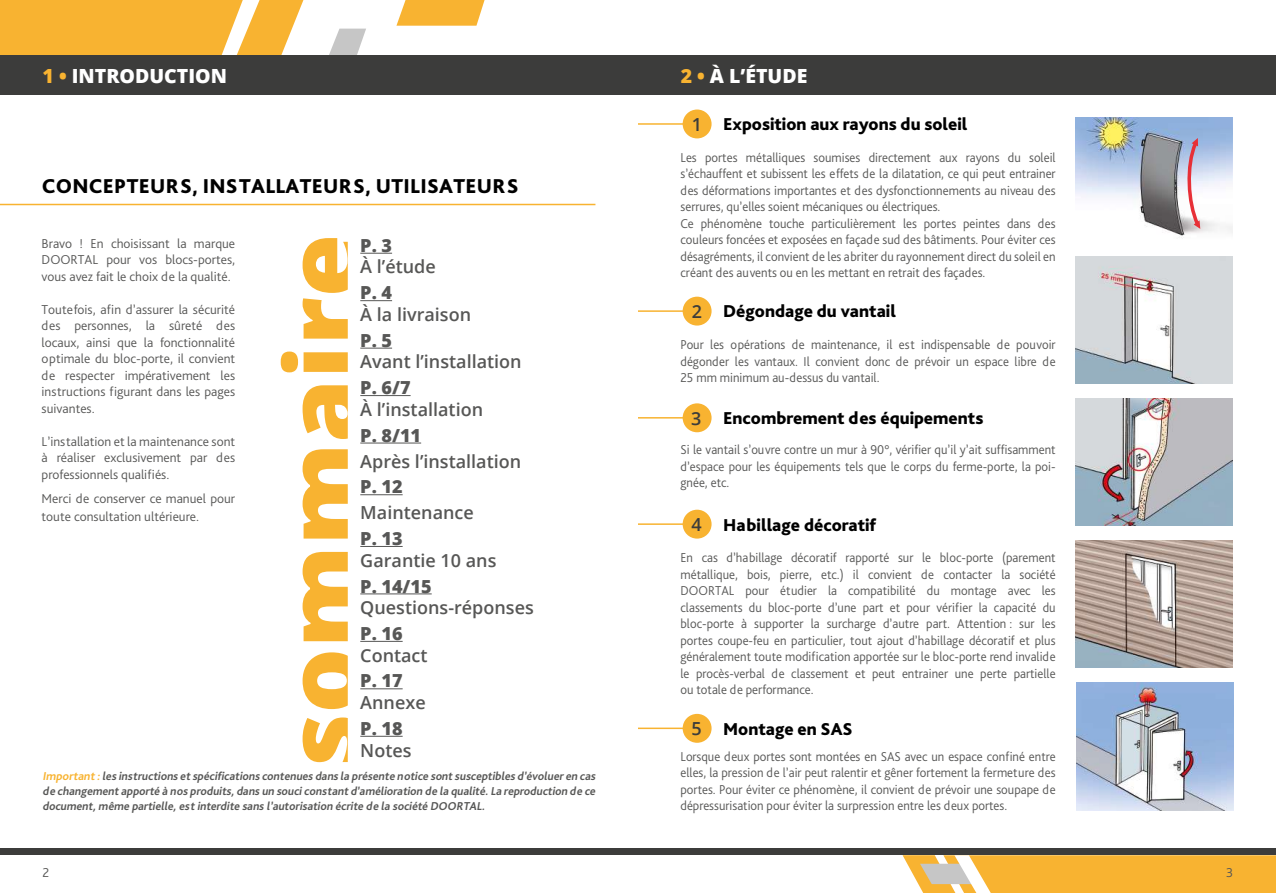
<style>
.page{position:relative;width:1276px;height:893px;background:#fff}
.page>*{position:absolute;margin:0;border:0;box-sizing:border-box;transform-origin:0 0}
.t1{font:800 21px "Bliss Pro";letter-spacing:.015em;color:#000}
.t2{font:800 19.5px "Open Sans";color:#fff}
.t3{font:600 18px "Open Sans";color:#575756}
.t4{font:800 18px "Bliss Pro";color:#000}
.t5{font:800 18px "Open Sans";color:#575756}
.t6{font:600 18px "Open Sans";color:#3c3c3b}
.t7{font:300 13.5px/16.5px "Bliss Pro";color:#575756;text-align:justify;scale:.95 1}
.t8{font:300 13.5px/16.5px "Bliss Pro";color:#575756;text-align:justify}
.t9{font:italic 700 12px/15px "Bliss Pro";color:#575756;text-align:justify}
.s1{color:#f8b331}
</style>
<div class="page">
<img style="left:1076px;top:118px;width:156px;height:120px">
<svg style="left:1186px;top:138px;width:16px;height:91px"></svg>
<img style="left:1076px;top:682px;width:157px;height:128px">
<img style="left:1076px;top:256px;width:156px;height:128px">
<img style="left:1076px;top:540px;width:156px;height:128px">
<img style="left:1076px;top:398px;width:156px;height:128px">
<svg style="left:281px;top:238px;width:67px;height:524px"></svg>
<hr style="left:360px;top:253px;width:32px;height:1px;background:#575756">
<hr style="left:360px;top:300px;width:32px;height:1px;background:#575756">
<hr style="left:360px;top:348px;width:32px;height:1px;background:#575756">
<hr style="left:360px;top:395px;width:50px;height:1px;background:#575756">
<hr style="left:360px;top:443px;width:61px;height:1px;background:#575756">
<hr style="left:360px;top:494px;width:43px;height:1px;background:#575756">
<hr style="left:360px;top:546px;width:43px;height:1px;background:#575756">
<hr style="left:360px;top:593px;width:72px;height:1px;background:#575756">
<hr style="left:360px;top:641px;width:43px;height:1px;background:#575756">
<hr style="left:360px;top:688px;width:43px;height:1px;background:#575756">
<hr style="left:360px;top:736px;width:43px;height:1px;background:#575756">
<hr style="left:0;top:204px;width:595px;height:1px;background:#f8b331">
<hr style="left:638px;top:123px;width:60px;height:2px;background:#f8b331">
<hr style="left:638px;top:310px;width:60px;height:2px;background:#f8b331">
<hr style="left:638px;top:417px;width:60px;height:2px;background:#f8b331">
<hr style="left:638px;top:728px;width:60px;height:1px;background:#f8b331">
<hr style="left:638px;top:523px;width:60px;height:2px;background:#f8b331">
<div style="left:682px;top:110px;width:29px;height:28px;background:#f8b331;border-radius:50%"></div>
<div style="left:682px;top:297px;width:29px;height:29px;background:#f8b331;border-radius:50%"></div>
<div style="left:682px;top:403px;width:29px;height:29px;background:#f8b331;border-radius:50%"></div>
<div style="left:682px;top:714px;width:29px;height:29px;background:#f8b331;border-radius:50%"></div>
<div style="left:682px;top:510px;width:29px;height:29px;background:#f8b331;border-radius:50%"></div>
<svg style="left:0;top:0;width:303px;height:56px;background:#f5b742"></svg>
<svg style="left:324px;top:29px;width:42px;height:27px"></svg>
<svg style="left:396px;top:0;width:88px;height:26px;background:#f8bb47"></svg>
<div style="left:0;top:56px;width:638px;height:39px;background:#3c3c3b"></div>
<div style="left:638px;top:56px;width:638px;height:39px;background:#3c3c3b"></div>
<svg style="left:902px;top:855px;width:374px;height:38px;background:#f5ba4a"></svg>
<div style="left:0;top:848px;width:1276px;height:7px;background:#3c3c3b"></div>
<h2 class="t2" style="left:683px;top:61px;width:125px"><span class="s1">1 •</span> À L’ÉTUDE</h2>
<h2 class="t2" style="left:43px;top:61px;width:186px"><span class="s1">1 •</span> INTRODUCTION</h2>
<h2 class="t2" style="left:680px;top:61px;width:189px"><span class="s1">2 •</span> INTRODUCTION</h2>
<h1 class="t1" style="left:42px;top:173px;width:478px">CONCEPTEURS, INSTALLATEURS, UTILISATEURS</h1>
<p class="t8" style="left:42px;top:235px;width:195px">Bravo ! En choisissant la marque DOORTAL pour vos blocs-portes, vous avez fait le choix de la qualité.</p>
<p class="t8" style="left:42px;top:301px;width:195px">Toutefois, afin d’assurer la sécurité des personnes, la sûreté des locaux, ainsi que la fonctionnalité optimale du bloc-porte, il convient de respecter impérativement les instructions figurant dans les pages suivantes.</p>
<p class="t8" style="left:42px;top:433px;width:195px">L’installation et la maintenance sont à réaliser exclusivement par des professionnels qualifiés.</p>
<p class="t8" style="left:42px;top:489px;width:195px;line-height:18px">Merci de conserver ce manuel pour toute consultation ultérieure.</p>
<h3 class="t5" style="left:360px;top:232px;width:33px">P. 3</h3>
<h3 class="t3" style="left:360px;top:255px;width:77px">À l’étude</h3>
<h3 class="t5" style="left:360px;top:279px;width:33px">P. 4</h3>
<h3 class="t3" style="left:360px;top:302px;width:112px">À la livraison</h3>
<h3 class="t5" style="left:360px;top:327px;width:33px">P. 5</h3>
<h3 class="t3" style="left:360px;top:349px;width:163px">Avant l’installation</h3>
<h3 class="t5" style="left:360px;top:374px;width:52px">P. 6/7</h3>
<h3 class="t3" style="left:360px;top:397px;width:124px">À l’installation</h3>
<h3 class="t5" style="left:360px;top:421px;width:62px">P. 8/11</h3>
<h3 class="t3" style="left:360px;top:449px;width:162px">Après l’installation</h3>
<h3 class="t5" style="left:360px;top:473px;width:44px">P. 12</h3>
<h3 class="t3" style="left:360px;top:500px;width:115px">Maintenance</h3>
<h3 class="t5" style="left:360px;top:525px;width:44px">P. 13</h3>
<h3 class="t3" style="left:360px;top:548px;width:138px">Garantie 10 ans</h3>
<h3 class="t5" style="left:360px;top:572px;width:73px">P. 14/15</h3>
<h3 class="t3" style="left:360px;top:595px;width:175px">Questions-réponses</h3>
<h3 class="t5" style="left:360px;top:620px;width:44px">P. 16</h3>
<h3 class="t3" style="left:360px;top:643px;width:69px">Contact</h3>
<h3 class="t5" style="left:360px;top:667px;width:44px">P. 17</h3>
<h3 class="t3" style="left:360px;top:690px;width:67px">Annexe</h3>
<h3 class="t5" style="left:360px;top:715px;width:44px">P. 18</h3>
<h3 class="t3" style="left:360px;top:738px;width:53px">Notes</h3>
<p class="t9" style="left:43px;top:768px;width:557px"><span class="s1">Important :</span> les instructions et spécifications contenues dans la présente notice sont susceptibles d’évoluer en cas de changement apporté à nos produits,dans un souciconstant d’amélioration de la qualité.La reproduction de ce document,même partielle,est interdite sans l’autorisation écrite de la société DOORTAL.</p>
<p class="t8" style="left:43px;top:864px;width:8px">2</p>
<h3 class="t6" style="left:692px;top:112px;width:12px">1</h3>
<h3 class="t4" style="left:723px;top:113px;width:246px">Exposition aux rayons du soleil</h3>
<p class="t7" style="left:680px;top:149px;width:396px;text-align:left">Les portes métalliques soumises directement aux rayons du soleil s’échauffent et subissent les effets de la dilatation, ce qui peut entrainer des déformations importantes et des dysfonctionnements au niveau des serrures, qu’elles soient mécaniques ou électriques.<br>Ce phénomène touche particulièrement les portes peintes dans des couleurs foncées et exposées en façade sud des bâtiments. Pour éviter ces désagréments, il convient de les abriter du rayonnement direct du soleil en créant des auvents ou en les mettant en retrait des façades.</p>
<h3 class="t6" style="left:692px;top:299px;width:12px">2</h3>
<h3 class="t4" style="left:723px;top:300px;width:174px">Dégondage du vantail</h3>
<p class="t7" style="left:680px;top:336px;width:396px">Pour les opérations de maintenance, il est indispensable de pouvoir dégonder les vantaux. Il convient donc de prévoir un espace libre de 25 mm minimum au-dessus du vantail.</p>
<h3 class="t6" style="left:691px;top:406px;width:12px">3</h3>
<h3 class="t4" style="left:723px;top:407px;width:262px">Encombrement des équipements</h3>
<p class="t7" style="left:680px;top:441px;width:396px">Si le vantail s’ouvre contre un mur à 90°, vérifier qu’il y’ait suffisamment d’espace pour les équipements tels que le corps du ferme-porte, la poi&shy;gnée, etc.</p>
<h3 class="t6" style="left:691px;top:512px;width:12px">4</h3>
<h3 class="t4" style="left:723px;top:513px;width:155px">Habillage décoratif</h3>
<p class="t7" style="left:680px;top:549px;width:396px">En cas d’habillage décoratif rapporté sur le bloc-porte (parement métallique, bois, pierre, etc.) il convient de contacter la société DOORTAL pour étudier la compatibilité du montage avec les classements du bloc-porte d’une part et pour vérifier la capacité du bloc-porte à supporter la surcharge d’autre part. Attention : sur les portes coupe-feu en particulier, tout ajout d’habillage décoratif et plus généralement toute modification apportée sur le bloc-porte rend invalide le procès-verbal de classement et peut entrainer une perte partielle ou totale de performance.</p>
<h3 class="t6" style="left:691px;top:716px;width:12px">5</h3>
<h3 class="t4" style="left:723px;top:717px;width:131px">Montage en SAS</h3>
<p class="t7" style="left:680px;top:748px;width:396px">Lorsque deux portes sont montées en SAS avec un espace confiné entre elles, la pression de l’air peut ralentir et gêner fortement la fermeture des portes. Pour éviter ce phénomène, il convient de prévoir une soupape de dépressurisation pour éviter la surpression entre les deux portes.</p>
<p class="t8" style="left:1226px;top:864px;width:9px">3</p>
</div>
